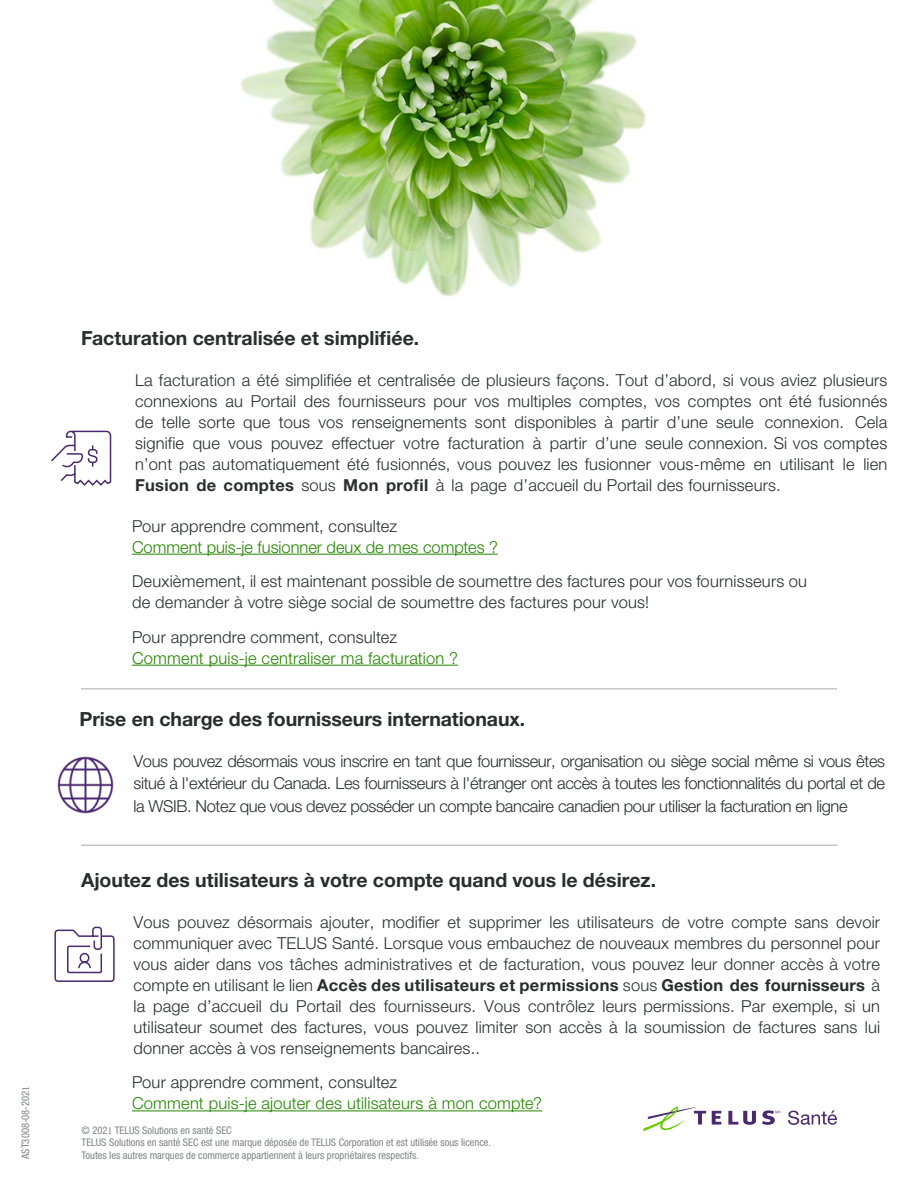
<style>
.page{position:relative;width:918px;height:1188px;background:#fff}
.page>*{position:absolute;margin:0;border:0;box-sizing:border-box;transform-origin:0 0}
.body_text{font:700 19.5px "Helvetica Neue LT Std";color:#2a2c2e}
.body_text-2{font:300 16.5px/21px "Helvetica Neue LT Std";letter-spacing:.01em;color:#2a2c2e;text-align:justify}
.body_text-3{font:300 16.5px/21px "Helvetica Neue LT Std";letter-spacing:.01em;color:#248700}
.t1{font:condensed 10.5px/12.6px "Helvetica Neue LT Std";color:#808285}
.s1{font-family:"Minion Pro";font-stretch:normal}
.s2{font-weight:700}
.s3{color:#2a2c2e}
</style>
<div class="page">
<img style="left:240px;top:0;width:406px;height:297px">
<hr style="left:132px;top:554px;width:366px;height:1px;background:#248700">
<hr style="left:132px;top:665px;width:326px;height:1px;background:#248700">
<hr style="left:132px;top:1111px;width:410px;height:1px;background:#248700">
<hr style="left:81px;top:689px;width:756px;height:1px;background:#a7a9ac">
<svg style="left:51px;top:430px;width:61px;height:56px"></svg>
<svg style="left:54px;top:926px;width:61px;height:56px"></svg>
<svg style="left:712px;top:1111px;width:9px;height:14px"></svg>
<svg style="left:728px;top:1111px;width:28px;height:14px"></svg>
<svg style="left:643px;top:1107px;width:63px;height:24px"></svg>
<svg style="left:762px;top:1110px;width:18px;height:15px"></svg>
<svg style="left:788px;top:1111px;width:49px;height:14px"></svg>
<hr style="left:81px;top:845px;width:756px;height:1px;background:#a7a9ac">
<img style="left:57px;top:757px;width:56px;height:56px">
<p class="t1" style="left:19px;top:1159px;width:75px;rotate:-90deg">AST3008-08-202<span class="s1">1</span></p>
<p class="body_text" style="left:81px;top:326px;width:340px">Facturation centralisée et simplifiée.</p>
<p class="body_text-2" style="left:135px;top:370px;width:754px">La facturation a été simplifiée et centralisée de plusieurs façons. Tout d’abord, si vous aviez plusieurs connexions au Portail des fournisseurs pour vos multiples comptes, vos comptes ont été fusionnés de telle sorte que tous vos renseignements sont disponibles à partir d’une seule connexion. Cela signifie que vous pouvez effectuer votre facturation à partir d’une seule connexion. Si vos comptes n’ont pas automatiquement été fusionnés, vous pouvez les fusionner vous-même en utilisant le lien <span class="s2">Fusion de comptes</span> sous <span class="s2">Mon profil</span> à la page d’accueil du Portail des fournisseurs.</p>
<p class="body_text-3" style="left:132px;top:515px;width:367px"><span class="s3">Pour apprendre comment, consultez<br></span>Comment puis-je fusionner deux de mes comptes ?</p>
<p class="body_text-2" style="left:132px;top:570px;width:677px">Deuxièmement, il est maintenant possible de soumettre des factures pour vos fournisseurs ou de demander à votre siège social de soumettre des factures pour vous!</p>
<p class="body_text-3" style="left:132px;top:626px;width:328px"><span class="s3">Pour apprendre comment, consultez<br></span>Comment puis-je centraliser ma facturation ?</p>
<p class="body_text" style="left:80px;top:707px;width:447px">Prise en charge des fournisseurs internationaux.</p>
<p class="body_text-2" style="left:133px;top:749px;width:753px;line-height:22.6px">Vous pouvez désormais vous inscrire en tant que fournisseur, organisation ou siège social même si vous êtes situé à l'extérieur du Canada. Les fournisseurs à l'étranger ont accès à toutes les fonctionnalités du portal et de la WSIB. Notez que vous devez posséder un compte bancaire canadien pour utiliser la facturation en ligne</p>
<p class="body_text" style="left:81px;top:868px;width:577px">Ajoutez des utilisateurs à votre compte quand vous le désirez.</p>
<p class="body_text-2" style="left:133px;top:911px;width:748px">Vous pouvez désormais ajouter, modifier et supprimer les utilisateurs de votre compte sans devoir communiquer avec TELUS Santé. Lorsque vous embauchez de nouveaux membres du personnel pour vous aider dans vos tâches administratives et de facturation, vous pouvez leur donner accès à votre compte en utilisant le lien <span class="s2">Accès des utilisateurs et permissions</span> sous <span class="s2">Gestion des fournisseurs</span> à la page d’accueil du Portail des fournisseurs. Vous contrôlez leurs permissions. Par exemple, si un utilisateur soumet des factures, vous pouvez limiter son accès à la soumission de factures sans lui donner accès à vos renseignements bancaires..</p>
<p class="body_text-3" style="left:132px;top:1072px;width:412px"><span class="s3">Pour apprendre comment, consultez<br></span>Comment puis-je ajouter des utilisateurs à mon compte?</p>
<p class="t1" style="left:81px;top:1124px;width:411px">© 202<span class="s1">1</span> TELUS Solutions en santé SEC<br>TELUS Solutions en santé SEC est une marque déposée de TELUS Corporation et est utilisée sous licence.<br>Toutes les autres marques de commerce appartiennent à leurs propriétaires respectifs.</p>
</div>
